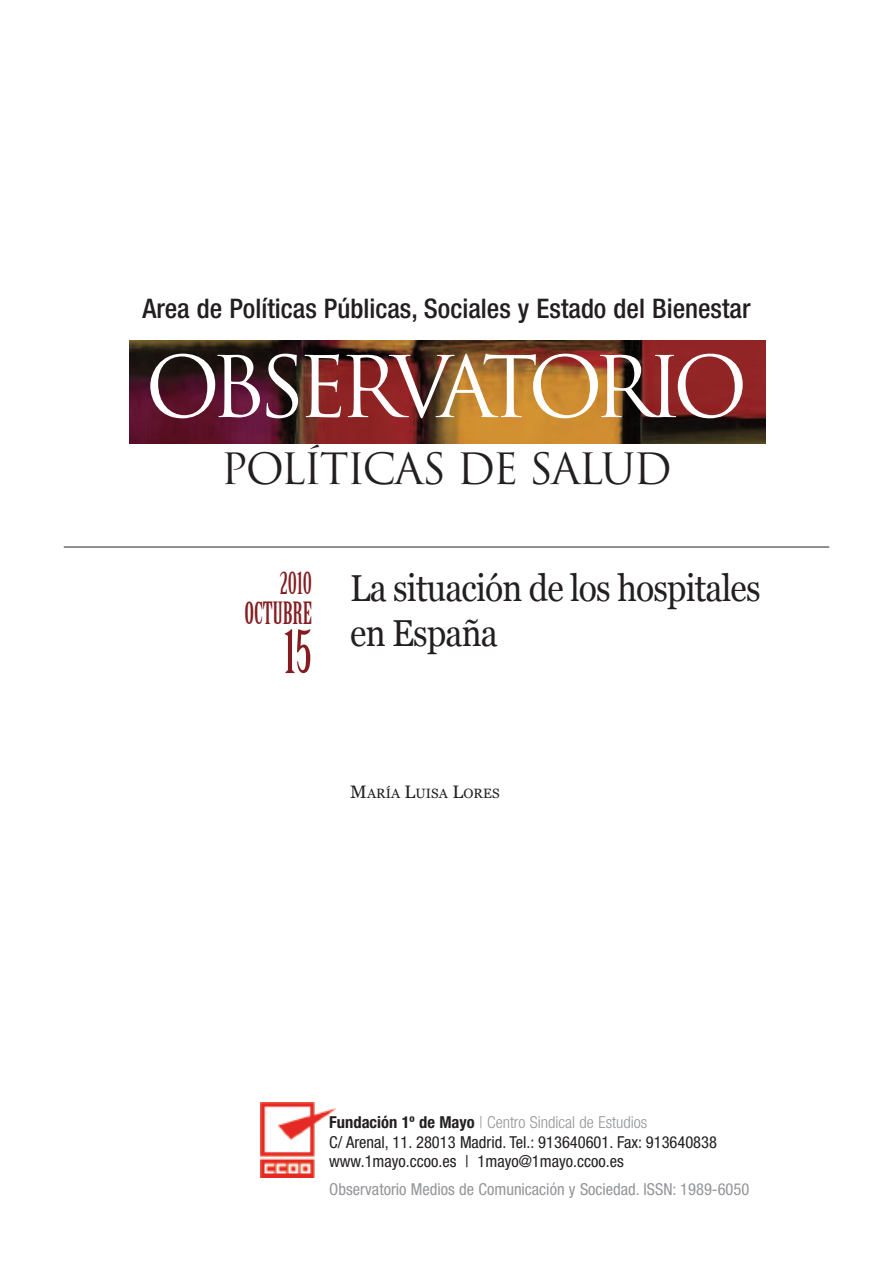
<style>
.page{position:relative;width:893px;height:1263px;background:#fff}
.page>*{position:absolute;margin:0;border:0;box-sizing:border-box;transform-origin:0 0}
.t1{font:82.5px "Trajan Pro";letter-spacing:-.125em;color:#fff}
.t2{font:58.5px "Birch Std";color:#841d21}
.t3{font:42px "Trajan Pro";letter-spacing:-.05em;color:#231f20}
.t4{font:37.5px/45px "Georgia";letter-spacing:-.025em;color:#231f20;scale:.9 1}
.t5{font:30px/30px "Birch Std";color:#841d21;text-align:right}
.t6{font:500 condensed 27px "Helvetica Neue";color:#231f20}
.t7{font:condensed 16.5px/19.5px "Helvetica Neue";color:#231f20}
.t8{font:condensed 16.5px "Helvetica Neue";color:#939598}
.t9{font:13.5px "Georgia";letter-spacing:.005em;color:#231f20}
.s1{font-size:18px}
.s2{font-weight:700}
.s3{font-weight:300;color:#939598}
</style>
<div class="page">
<hr style="left:64px;top:547px;width:765px;height:1px;background:#231f20">
<img style="left:129px;top:340px;width:636px;height:103px">
<img style="left:260px;top:1102px;width:75px;height:75px">
<h3 class="t6" style="left:142px;top:299px;width:610px">Area de Políticas Públicas, Sociales y Estado del Bienestar</h3>
<h1 class="t1" style="left:145px;top:355px;width:604px">OBSERVATORIO</h1>
<h3 class="t3" style="left:221px;top:453px;width:453px">POLÍTICAS DE SALUD</h3>
<h3 class="t5" style="left:244px;top:569px;width:69px">2010<br>OCTUBRE</h3>
<h2 class="t2" style="left:284px;top:629px;width:29px">15</h2>
<h3 class="t4" style="left:350px;top:565px;width:457px">La situación de los hospitales en España</h3>
<p class="t9" style="left:350px;top:786px;width:151px"><span class="s1">M</span>aría <span class="s1">L</span>uisa <span class="s1">L</span>orEs</p>
<p class="t7" style="left:329px;top:1114px;width:389px"><span class="s2">Fundación 1º de Mayo</span> <span class="s3">| Centro Sindical de Estudios<br></span>C/ Arenal, 11. 28013 Madrid. Tel.: 913640601. Fax: 913640838 www.1mayo.ccoo.es | 1mayo@1mayo.ccoo.es</p>
<p class="t8" style="left:329px;top:1183px;width:422px">Observatorio Medios de Comunicación y Sociedad. ISSN: 1989-6050</p>
</div>
